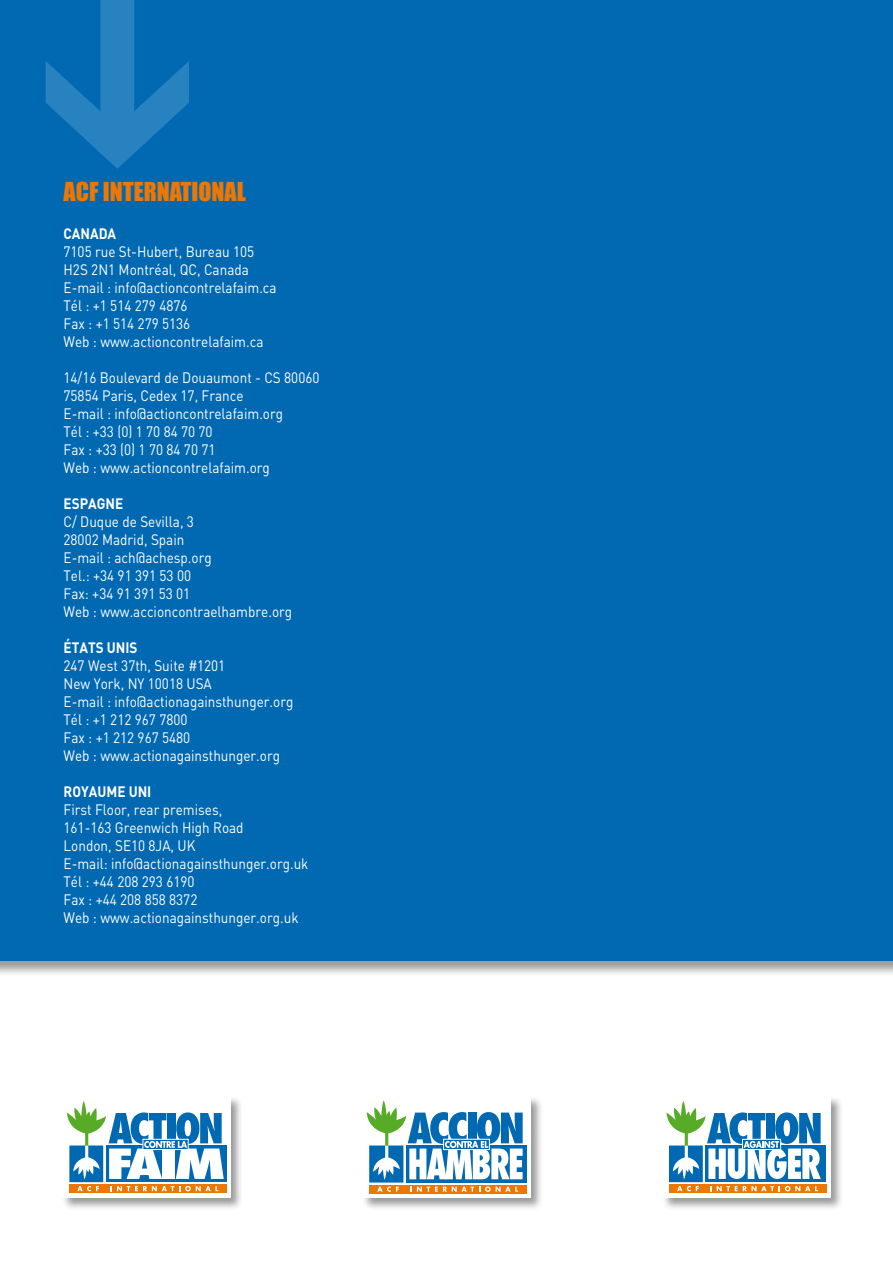
<style>
.page{position:relative;width:893px;height:1263px;background:#fff}
.page>*{position:absolute;margin:0;border:0;box-sizing:border-box;transform-origin:0 0}
.t1{font:24px "Impact";color:#ed7703}
.t2{font:15px/18px "DIN";color:#fff;scale:.9 1}
.t3{font:700 15px "DIN";color:#fff;scale:.9 1}
</style>
<div class="page">
<div style="left:0;top:286px;width:893px;height:691px;background:#000;opacity:.4"></div>
<div style="left:62px;top:1095px;width:782px;height:116px;background:#000;opacity:.4"></div>
<svg style="left:362px;top:1096px;width:169px;height:101px"></svg>
<div style="left:369px;top:1145px;width:34px;height:37px;background:#0069b2"></div>
<svg style="left:406px;top:1145px;width:120px;height:37px"></svg>
<div style="left:369px;top:1185px;width:157px;height:8px;background:#ed7703"></div>
<svg style="left:377px;top:1186px;width:22px;height:6px"></svg>
<svg style="left:410px;top:1186px;width:108px;height:6px"></svg>
<svg style="left:367px;top:1100px;width:156px;height:79px"></svg>
<div style="left:63px;top:1096px;width:168px;height:101px;background:#fff"></div>
<div style="left:69px;top:1145px;width:34px;height:37px;background:#0069b2"></div>
<div style="left:106px;top:1145px;width:120px;height:37px;background:#0069b2"></div>
<svg style="left:67px;top:1101px;width:157px;height:78px"></svg>
<div style="left:69px;top:1184px;width:157px;height:9px;background:#ed7703"></div>
<svg style="left:77px;top:1186px;width:22px;height:5px"></svg>
<svg style="left:111px;top:1186px;width:107px;height:5px"></svg>
<div style="left:662px;top:1096px;width:168px;height:101px;background:#fff"></div>
<div style="left:669px;top:1145px;width:34px;height:37px;background:#0069b2"></div>
<div style="left:705px;top:1145px;width:121px;height:37px;background:#0069b2"></div>
<svg style="left:666px;top:1101px;width:155px;height:78px"></svg>
<div style="left:669px;top:1184px;width:157px;height:9px;background:#ed7703"></div>
<svg style="left:677px;top:1186px;width:22px;height:5px"></svg>
<svg style="left:717px;top:1186px;width:101px;height:5px"></svg>
<div style="left:0;top:0;width:893px;height:960px;background:#0069b2"></div>
<svg style="left:45px;top:0;width:144px;height:169px"></svg>
<h1 class="t1" style="left:64px;top:176px;width:184px">ACF INTERNATIONAL</h1>
<p class="t3" style="left:64px;top:224px;width:11px">CANADA</p>
<p class="t2" style="left:64px;top:242px;width:238px">7105 rue St-Hubert, Bureau 105<br>H2S 2N1 Montréal, QC, Canada<br>E-mail : info@actioncontrelafaim.ca<br>Tél : +1 514 279 4876<br>Fax : +1 514 279 5136<br>Web : www.actioncontrelafaim.ca</p>
<p class="t2" style="left:64px;top:368px;width:286px">14/16 Boulevard de Douaumont - CS 80060<br>75854 Paris, Cedex 17, France<br>E-mail : info@actioncontrelafaim.org<br>Tél : +33 (0) 1 70 84 70 70<br>Fax : +33 (0) 1 70 84 70 71<br>Web : www.actioncontrelafaim.org</p>
<p class="t3" style="left:64px;top:494px;width:11px">ESPAGNE</p>
<p class="t2" style="left:64px;top:512px;width:255px">C/ Duque de Sevilla, 3<br>28002 Madrid, Spain<br>E-mail : ach@achesp.org<br>Tel.: +34 91 391 53 00<br>Fax: +34 91 391 53 01<br>Web : www.accioncontraelhambre.org</p>
<p class="t3" style="left:64px;top:638px;width:10px">ÉTATS</p>
<p class="t3" style="left:107px;top:638px;width:10px">UNIS</p>
<p class="t2" style="left:64px;top:656px;width:257px">247 West 37th, Suite #1201<br>New York, NY 10018 USA<br>E-mail : info@actionagainsthunger.org<br>Tél : +1 212 967 7800<br>Fax : +1 212 967 5480<br>Web : www.actionagainsthunger.org</p>
<p class="t3" style="left:64px;top:782px;width:40px">ROYAUME</p>
<p class="t3" style="left:129px;top:782px;width:9px">UNI</p>
<p class="t2" style="left:64px;top:800px;width:274px">First Floor, rear premises,<br>161-163 Greenwich High Road<br>London, SE10 8JA, UK<br>E-mail: info@actionagainsthunger.org.uk<br>Tél : +44 208 293 6190<br>Fax : +44 208 858 8372<br>Web : www.actionagainsthunger.org.uk</p>
</div>
